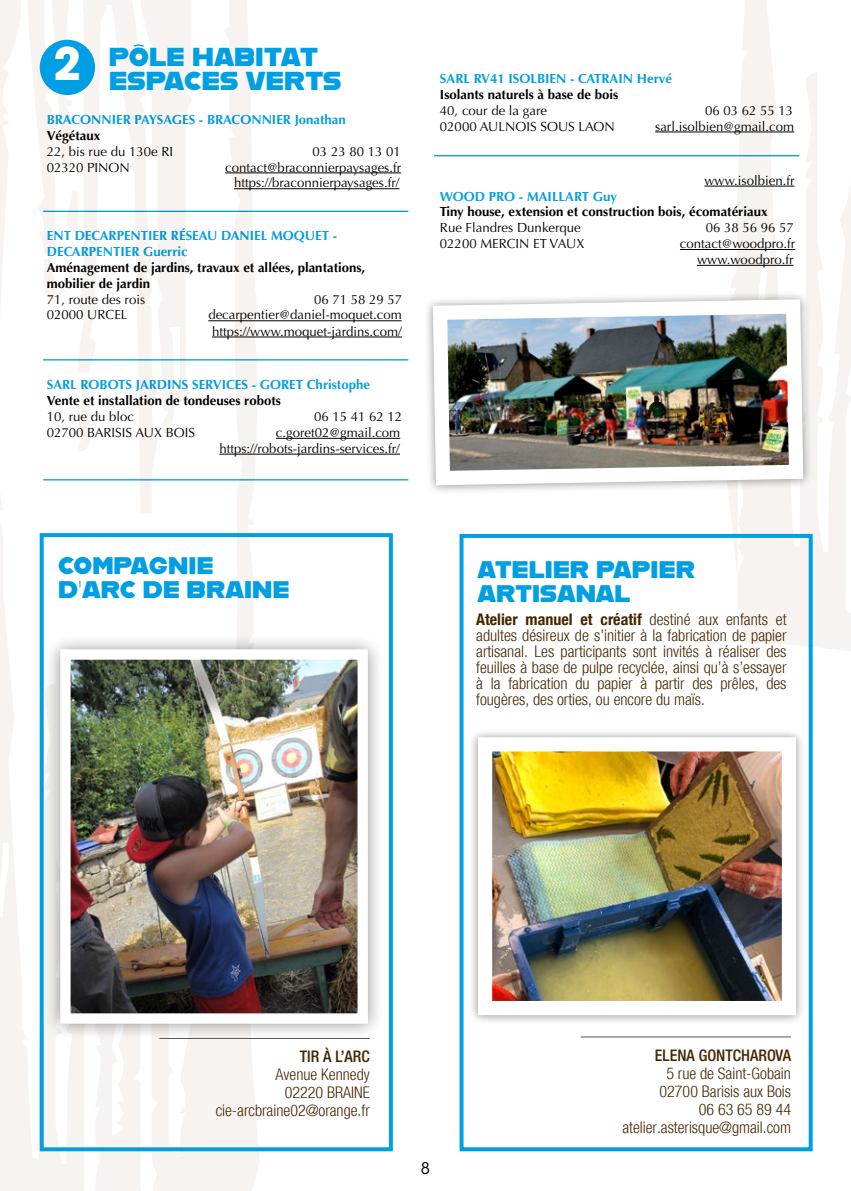
<style>
.page{position:relative;width:851px;height:1191px;background:#fff}
.page>*{position:absolute;margin:0;border:0;box-sizing:border-box;transform-origin:0 0}
.t1{font:26px/24px "Alfarn";color:#009ee3}
.t2{font:24px/24px "Alfarn";color:#009ee3}
.t3{font:300 condensed 16px/16px "Helvetica Neue";color:#442500;text-align:right}
.t4{font:500 condensed 16px "Helvetica Neue";color:#442500}
.t5{font:16px "ITC Avant Garde Std";color:#000}
.t6{font:13.2px/15.8px "Optima";color:#000;text-align:right}
.t7{font:700 13.2px/15.8px "Optima";color:#000}
.t8{font:700 13.2px/15.8px "Optima";color:#009ee3}
.s1{font-family:"ITC Avant Garde Pro";font-weight:700;font-size:44.6px;color:#fff}
.s2{font-weight:700}
</style>
<div class="page">
<svg style="left:0;top:0;width:259px;height:1191px"></svg>
<svg style="left:721px;top:0;width:129px;height:654px;fill:#f9f6f4"></svg>
<div style="left:40px;top:533px;width:353px;height:618px;border:4px solid #009ee3"></div>
<div style="left:459px;top:534px;width:353px;height:617px;border:4px solid #009ee3"></div>
<div style="left:468px;top:727px;width:337px;height:297px;background:#000;opacity:.42"></div>
<img style="left:493px;top:752px;width:288px;height:248px">
<hr style="left:580px;top:1036px;width:210px;height:1px;background:#565655">
<div style="left:28px;top:52px;width:786px;height:450px;background:linear-gradient(to right,#fbfcfb,#fefefd)"></div>
<hr style="left:225px;top:172px;width:176px;height:1px;background:#000">
<hr style="left:234px;top:188px;width:165px;height:1px;background:#000">
<hr style="left:208px;top:320px;width:193px;height:1px;background:#000">
<hr style="left:212px;top:337px;width:190px;height:1px;background:#000">
<hr style="left:276px;top:438px;width:124px;height:1px;background:#000">
<hr style="left:219px;top:454px;width:181px;height:1px;background:#000">
<hr style="left:655px;top:132px;width:139px;height:1px;background:#000">
<hr style="left:704px;top:186px;width:90px;height:1px;background:#000">
<hr style="left:679px;top:249px;width:116px;height:1px;background:#000">
<hr style="left:697px;top:265px;width:96px;height:1px;background:#000">
<hr style="left:43px;top:359px;width:365px;height:1px;background:#009ee3">
<hr style="left:43px;top:479px;width:365px;height:1px;background:#009ee3">
<hr style="left:434px;top:155px;width:365px;height:1px;background:#009ee3">
<hr style="left:43px;top:211px;width:365px;height:1px;background:#009ee3">
<div style="left:44px;top:633px;width:340px;height:406px;background:#000;opacity:.42"></div>
<img style="left:71px;top:660px;width:286px;height:352px">
<div style="left:60px;top:649px;width:308px;height:374px;border:10px solid #fff"></div>
<div style="left:40px;top:40px;width:55px;height:55px;background:#009ee3;border-radius:50%"></div>
<div style="left:423px;top:290px;width:389px;height:204px;background:#000;opacity:.42"></div>
<img style="left:425px;top:292px;width:385px;height:200px">
<h1 class="t1" style="left:109px;top:44px;width:234px;text-indent:-55px"><span class="s1">2</span> PÔLE HABITAT<br>ESPACES VERTS</h1>
<p class="t8" style="left:47px;top:112px;width:300px">BRACONNIER PAYSAGES - BRACONNIER Jonathan</p>
<p class="t7" style="left:47px;top:128px;width:55px">Végétaux</p>
<p class="t6" style="left:47px;top:143px;width:128px">22, bis rue du 130e RI</p>
<p class="t6" style="left:312px;top:143px;width:90px">03 23 80 13 01</p>
<p class="t6" style="left:47px;top:159px;width:84px">02320 PINON</p>
<p class="t6" style="left:225px;top:159px;width:177px;text-align:center">contact@braconnierpaysages.fr https://braconnierpaysages.fr/</p>
<p class="t8" style="left:47px;top:228px;width:292px">ENT DECARPENTIER RÉSEAU DANIEL MOQUET -<br>DECARPENTIER Guerric</p>
<p class="t7" style="left:47px;top:260px;width:320px">Aménagement de jardins, travaux et allées, plantations, mobilier de jardin</p>
<p class="t6" style="left:47px;top:291px;width:100px">71, route des rois</p>
<p class="t6" style="left:314px;top:291px;width:90px">06 71 58 29 57</p>
<p class="t6" style="left:47px;top:307px;width:82px">02000 URCEL</p>
<p class="t6" style="left:208px;top:307px;width:195px;text-align:left">decarpentier@daniel-moquet.com https://www.moquet-jardins.com/</p>
<p class="t8" style="left:47px;top:377px;width:324px">SARL ROBOTS JARDINS SERVICES - GORET Christophe</p>
<p class="t7" style="left:47px;top:393px;width:236px">Vente et installation de tondeuses robots</p>
<p class="t6" style="left:47px;top:409px;width:89px">10, rue du bloc</p>
<p class="t6" style="left:314px;top:409px;width:90px">06 15 41 62 12</p>
<p class="t6" style="left:47px;top:425px;width:150px">02700 BARISIS AUX BOIS</p>
<p class="t6" style="left:219px;top:425px;width:182px">c.goret02@gmail.com https://robots-jardins-services.fr/</p>
<p class="t8" style="left:440px;top:71px;width:233px">SARL RV41 ISOLBIEN - CATRAIN Hervé</p>
<p class="t7" style="left:440px;top:87px;width:180px">Isolants naturels à base de bois</p>
<p class="t6" style="left:440px;top:103px;width:109px">40, cour de la gare</p>
<p class="t6" style="left:705px;top:103px;width:90px">06 03 62 55 13</p>
<p class="t6" style="left:440px;top:118px;width:176px">02000 AULNOIS SOUS LAON</p>
<p class="t6" style="left:655px;top:118px;width:140px">sarl.isolbien@gmail.com</p>
<p class="t6" style="left:704px;top:173px;width:91px">www.isolbien.fr</p>
<p class="t8" style="left:440px;top:188px;width:179px">WOOD PRO - MAILLART Guy</p>
<p class="t7" style="left:440px;top:204px;width:329px">Tiny house, extension et construction bois, écomatériaux</p>
<p class="t6" style="left:440px;top:220px;width:142px">Rue Flandres Dunkerque</p>
<p class="t6" style="left:705px;top:220px;width:90px">06 38 56 96 57</p>
<p class="t6" style="left:440px;top:236px;width:146px">02200 MERCIN ET VAUX</p>
<p class="t6" style="left:679px;top:236px;width:117px">contact@woodpro.fr www.woodpro.fr</p>
<h2 class="t2" style="left:58px;top:552px;width:233px">COMPAGNIE<br>D’ARC DE BRAINE</h2>
<h2 class="t2" style="left:477px;top:556px;width:219px">ATELIER PAPIER<br>ARTISANAL</h2>
<p class="t3" style="left:476px;top:611px;width:312px;text-align:justify"><span class="s2">Atelier manuel et créatif</span> destiné aux enfants et adultes désireux de s’initier à la fabrication de papier artisanal. Les participants sont invités à réaliser des feuilles à base de pulpe recyclée, ainsi qu’à s’essayer à la fabrication du papier à partir des prêles, des fougères, des orties, ou encore du maïs.</p>
<p class="t4" style="left:300px;top:1047px;width:71px">TIR À L’ARC</p>
<p class="t3" style="left:216px;top:1065px;width:156px;line-height:18px">Avenue Kennedy<br>02220 BRAINE cie-arcbraine02@orange.fr</p>
<p class="t5" style="left:421px;top:1159px;width:11px">8</p>
<p class="t4" style="left:654px;top:1045px;width:138px">ELENA GONTCHAROVA</p>
<p class="t3" style="left:622px;top:1064px;width:170px;line-height:18px">5 rue de Saint-Gobain<br>02700 Barisis aux Bois<br>06 63 65 89 44 atelier.asterisque@gmail.com</p>
</div>
